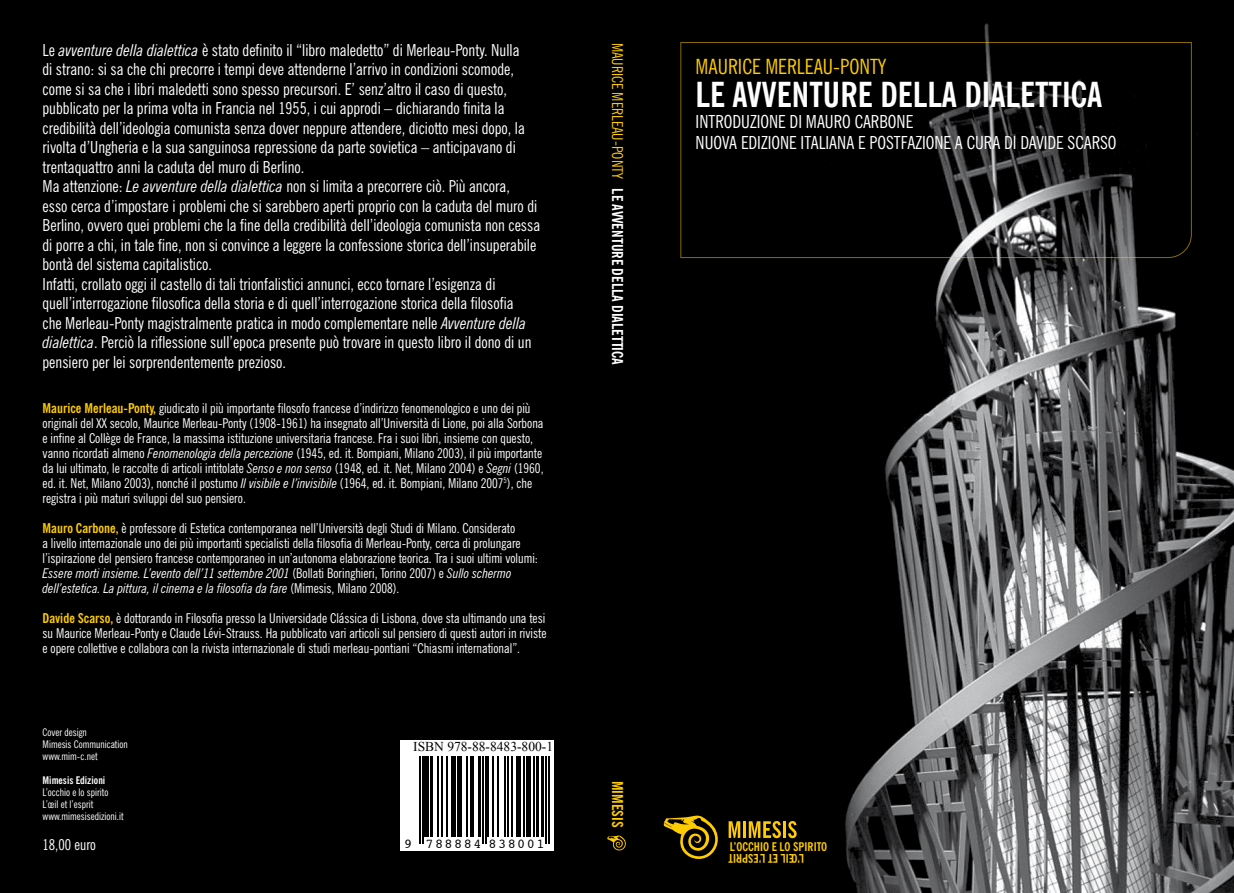
<style>
.page{position:relative;width:1234px;height:893px;background:#fff}
.page>*{position:absolute;margin:0;border:0;box-sizing:border-box;transform-origin:0 0}
.t1{font:700 condensed 34.5px "News Gothic BT";color:#fff}
.t2{font:condensed 21px "News Gothic BT";color:#fecc00}
.t3{font:condensed 18px/21px "News Gothic BT";color:#fff}
.t4{font:condensed 16.5px/19.5px "News Gothic BT";color:#fff}
.t5{font:700 condensed 15px "News Gothic BT";color:#fff}
.t6{font:condensed 15px "News Gothic BT";color:#fff}
.t7{font:700 condensed 15px "News Gothic BT";color:#fecc00}
.t8{font:condensed 13.5px/15px "News Gothic BT";color:#fff}
.t9{font:13.5px "Times New Roman";color:#000}
.t10{font:13.5px "Courier";letter-spacing:.11em;color:#000}
.t11{font:700 condensed 12px "News Gothic BT";color:#fecc00}
.t12{font:condensed 10.5px/12px "News Gothic BT";color:#fff}
.t13{font:700 condensed 10.5px "News Gothic BT";color:#fff}
.s1{font-style:italic}
.s2{font-weight:700;color:#fecc00}
.s3{font-weight:400;color:#fecc00}
</style>
<div class="page">
<div style="left:0;top:0;width:648px;height:893px;background:#000"></div>
<img style="left:648px;top:0;width:585px;height:893px">
<svg style="left:679px;top:42px;width:512px;height:216px;background:#0f0f0e"></svg>
<svg style="left:728px;top:821px;width:68px;height:17px"></svg>
<svg style="left:663px;top:815px;width:54px;height:44px;background:#534200"></svg>
<svg style="left:607px;top:835px;width:18px;height:15px"></svg>
<div style="left:400px;top:740px;width:153px;height:110px;background:#fff"></div>
<hr style="left:419px;top:757px;width:1px;height:87px;background:#000">
<hr style="left:422px;top:757px;width:1px;height:87px;background:#000">
<div style="left:424px;top:757px;width:5px;height:80px;background:#000"></div>
<hr style="left:430px;top:757px;width:3px;height:80px;background:#000">
<hr style="left:437px;top:757px;width:1px;height:80px;background:#000">
<hr style="left:441px;top:757px;width:1px;height:80px;background:#000">
<hr style="left:446px;top:757px;width:2px;height:80px;background:#000">
<hr style="left:450px;top:757px;width:2px;height:80px;background:#000">
<hr style="left:453px;top:757px;width:3px;height:80px;background:#000">
<hr style="left:457px;top:757px;width:4px;height:80px;background:#000">
<hr style="left:466px;top:757px;width:1px;height:80px;background:#000">
<hr style="left:470px;top:757px;width:1px;height:80px;background:#000">
<hr style="left:472px;top:757px;width:2px;height:80px;background:#000">
<hr style="left:478px;top:757px;width:3px;height:80px;background:#000">
<hr style="left:482px;top:757px;width:1px;height:87px;background:#000">
<hr style="left:485px;top:757px;width:1px;height:87px;background:#000">
<hr style="left:487px;top:757px;width:2px;height:80px;background:#000">
<hr style="left:492px;top:757px;width:1px;height:80px;background:#000">
<hr style="left:497px;top:757px;width:1px;height:80px;background:#000">
<hr style="left:504px;top:757px;width:1px;height:80px;background:#000">
<hr style="left:507px;top:757px;width:1px;height:80px;background:#000">
<hr style="left:511px;top:757px;width:1px;height:80px;background:#000">
<hr style="left:516px;top:757px;width:4px;height:80px;background:#000">
<hr style="left:523px;top:757px;width:1px;height:80px;background:#000">
<hr style="left:526px;top:757px;width:4px;height:80px;background:#000">
<hr style="left:533px;top:757px;width:1px;height:80px;background:#000">
<hr style="left:535px;top:757px;width:3px;height:80px;background:#000">
<hr style="left:541px;top:757px;width:3px;height:80px;background:#000">
<hr style="left:545px;top:757px;width:1px;height:87px;background:#000">
<hr style="left:548px;top:757px;width:1px;height:87px;background:#000">
<p class="t4" style="left:43px;top:40px;width:499px">Le <span class="s1">avventure della dialettica</span> è stato definito il “libro maledetto” di Merleau-Ponty. Nulla<br>di strano: si sa che chi precorre i tempi deve attenderne l’arrivo in condizioni scomode, come si sa che i libri maledetti sono spesso precursori. E’ senz’altro il caso di questo, pubblicato per la prima volta in Francia nel 1955, i cui approdi – dichiarando finita la credibilità dell’ideologia comunista senza dover neppure attendere, diciotto mesi dopo, la rivolta d’Ungheria e la sua sanguinosa repressione da parte sovietica – anticipavano di trentaquattro anni la caduta del muro di Berlino.<br>Ma attenzione: <span class="s1">Le avventure della dialettica</span> non si limita a precorrere ciò. Più ancora,<br>esso cerca d’impostare i problemi che si sarebbero aperti proprio con la caduta del muro di Berlino, ovvero quei problemi che la fine della credibilità dell’ideologia comunista non cessa di porre a chi, in tale fine, non si convince a leggere la confessione storica dell’insuperabile bontà del sistema capitalistico.<br>Infatti, crollato oggi il castello di tali trionfalistici annunci, ecco tornare l’esigenza di quell’interrogazione filosofica della storia e di quell’interrogazione storica della filosofia<br>che Merleau-Ponty magistralmente pratica in modo complementare nelle <span class="s1">Avventure della dialettica</span>. Perciò la riflessione sull’epoca presente può trovare in questo libro il dono di un pensiero per lei sorprendentemente prezioso.</p>
<p class="t8" style="left:43px;top:400px;width:502px"><span class="s2">Maurice Merleau-Ponty,</span> giudicato il più importante filosofo francese d’indirizzo fenomenologico e uno dei più originali del XX secolo, Maurice Merleau-Ponty (1908-1961) ha insegnato all’Università di Lione, poi alla Sorbona e infine al Collège de France, la massima istituzione universitaria francese. Fra i suoi libri, insieme con questo, vanno ricordati almeno <span class="s1">Fenomenologia della percezione</span> (1945, ed. it. Bompiani, Milano 2003), il più importante da lui ultimato, le raccolte di articoli intitolate <span class="s1">Senso e non senso</span> (1948, ed. it. Net, Milano 2004) e <span class="s1">Segni</span> (1960, ed. it. Net, Milano 2003), nonché il postumo <span class="s1">Il visibile e l’invisibile</span> (1964, ed. it. Bompiani, Milano 2007<sup>5</sup>), che registra i più maturi sviluppi del suo pensiero.</p>
<p class="t8" style="left:43px;top:520px;width:497px"><span class="s2">Mauro Carbone,</span> è professore di Estetica contemporanea nell’Università degli Studi di Milano. Considerato<br>a livello internazionale uno dei più importanti specialisti della filosofia di Merleau-Ponty, cerca di prolungare l’ispirazione del pensiero francese contemporaneo in un’autonoma elaborazione teorica. Tra i suoi ultimi volumi:<br><span class="s1">Essere morti insieme. L’evento dell’11 settembre 2001</span> (Bollati Boringhieri, Torino 2007) e <span class="s1">Sullo schermo dell’estetica. La pittura, il cinema e la filosofia da fare</span> (Mimesis, Milano 2008).</p>
<p class="t8" style="left:43px;top:610px;width:505px;text-align:justify"><span class="s2">Davide Scarso,</span> è dottorando in Filosofia presso la Universidade Clássica di Lisbona, dove sta ultimando una tesi su Maurice Merleau-Ponty e Claude Lévi-Strauss. Ha pubblicato vari articoli sul pensiero di questi autori in riviste e opere collettive e collabora con la rivista internazionale di studi merleau-pontiani “Chiasmi international”.</p>
<p class="t12" style="left:43px;top:726px;width:87px">Cover design<br>Mimesis Communication www.mim-c.net</p>
<p class="t13" style="left:43px;top:773px;width:64px">Mimesis Edizioni</p>
<p class="t12" style="left:43px;top:786px;width:83px">L’occhio e lo spirito<br>L’œil et l’esprit www.mimesisedizioni.it</p>
<p class="t6" style="left:43px;top:835px;width:55px">18,00 euro</p>
<p class="t9" style="left:413px;top:739px;width:141px">ISBN 978-88-8483-800-1</p>
<p class="t10" style="left:404px;top:836px;width:142px">9 788884 838001</p>
<p class="t5" style="left:626px;top:43px;width:324px;rotate:90deg"><span class="s3">Maurice Merleau-Ponty</span> Le avventure della dialettica</p>
<p class="t7" style="left:626px;top:781px;width:48px;rotate:90deg">MIMESIS</p>
<h2 class="t2" style="left:695px;top:54px;width:192px">Maurice Merleau-Ponty</h2>
<h1 class="t1" style="left:695px;top:74px;width:201px">Le avventure dell</h1>
<h1 class="t1" style="left:941px;top:74px;width:162px">a dialettica</h1>
<h3 class="t3" style="left:695px;top:111px;width:422px">Introduzione di Mauro Carbone<br>Nuova edizione italiana e postfazione a cu ra di Davide Scarso</h3>
<p class="t11" style="left:729px;top:839px;width:99px">L’occhio e lo spirito</p>
<p class="t11" style="left:742px;top:865px;width:15px;rotate:-180deg">rit</p>
<p class="t11" style="left:804px;top:865px;width:52px;rotate:-180deg">Œ’ l li e t e s p’l</p>
</div>
